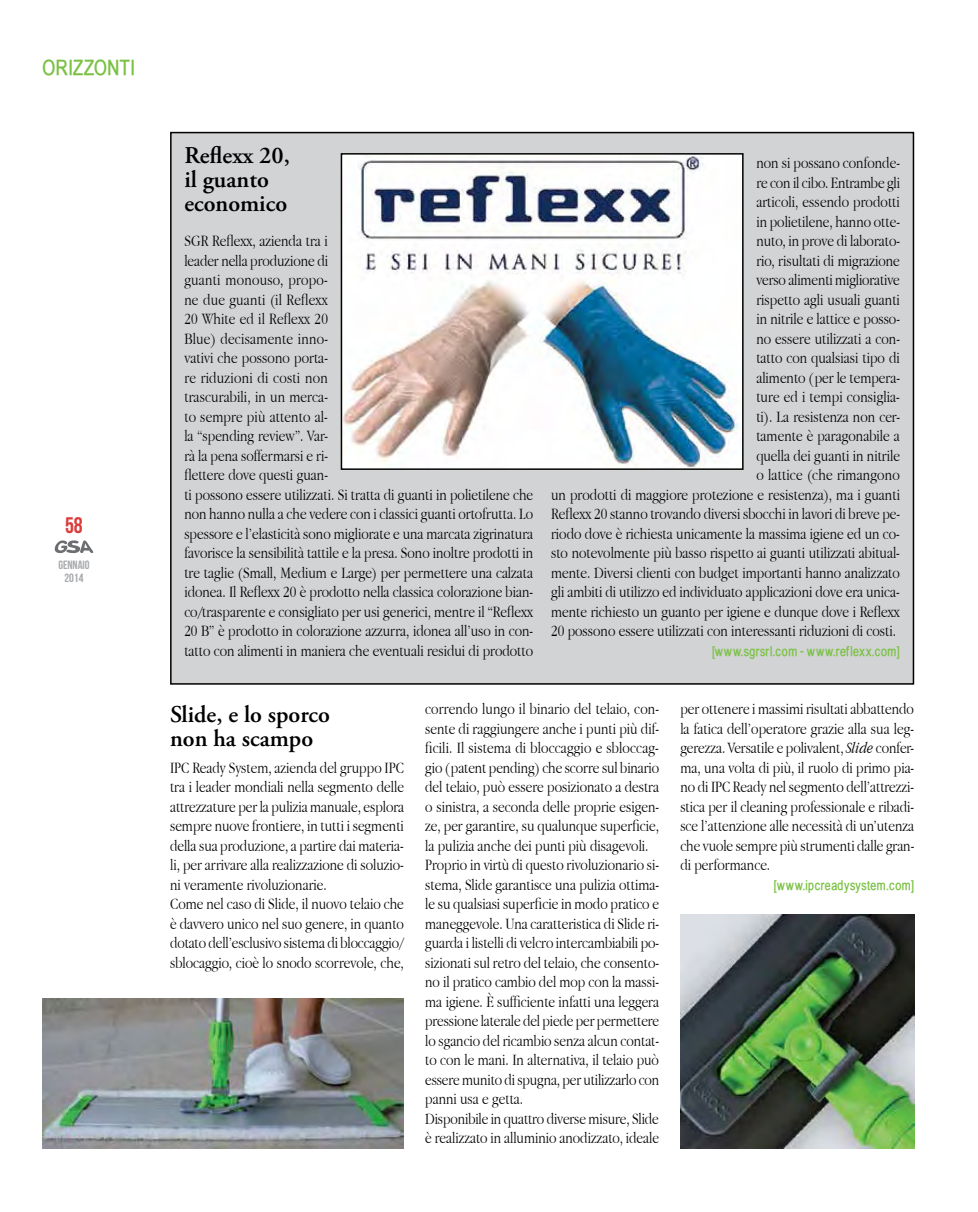
<style>
.page{position:relative;width:978px;height:1212px;background:#fff}
.page>*{position:absolute;margin:0;border:0;box-sizing:border-box;transform-origin:0 0}
.t1{font:600 24px/24px "Adobe Garamond Pro";color:#000}
.t2{font:22.5px "Bebas Neue";color:#dc3d3c}
.t3{font:700 21px "Babel Sans";color:#7ac143}
.t4{font:300 16.5px/19.5px "Apple Garamond";color:#000}
.t5{font:700 13.5px "Babel Sans";letter-spacing:.035em;color:#7ac143}
.t6{font:12px/13.5px "Bebas Neue";color:#a7a9ac;text-align:center}
.s1{font-style:italic}
</style>
<div class="page">
<svg style="left:55px;top:540px;width:38px;height:13px"></svg>
<img style="left:680px;top:915px;width:234px;height:233px">
<img style="left:43px;top:998px;width:361px;height:150px">
<div style="left:171px;top:133px;width:742px;height:551px;background:#d1d3d4"></div>
<img style="left:344px;top:156px;width:397px;height:311px">
<div style="left:341px;top:153px;width:403px;height:317px;border:2px solid #000"></div>
<p class="t3" style="left:43px;top:56px;width:94px">ORIZZONTI</p>
<h2 class="t2" style="left:65px;top:512px;width:19px">58</h2>
<p class="t6" style="left:58px;top:557px;width:33px">GENNAIO<br>2014</p>
<h1 class="t1" style="left:184px;top:144px;width:107px">Reflexx 20, il guanto economico</h1>
<p class="t4" style="left:184px;top:231px;width:350px">SGR Reflexx, azienda tra i<br>leader nella produzione di<br>guanti monouso, propo-<br>ne due guanti (il Reflexx<br>20 White ed il Reflexx 20<br>Blue) decisamente inno-<br>vativi che possono porta-<br>re riduzioni di costi non<br>trascurabili, in un merca-<br>to sempre più attento al-<br>la “spending review”. Var-<br>rà la pena soffermarsi e ri-<br>flettere dove questi guan-<br>ti possono essere utilizzati. Si tratta di guanti in polietilene che non hanno nulla a che vedere con i classici guanti ortofrutta. Lo spessore e l’elasticità sono migliorate e una marcata zigrinatura favorisce la sensibilità tattile e la presa. Sono inoltre prodotti in tre taglie (Small, Medium e Large) per permettere una calzata idonea. Il Reflexx 20 è prodotto nella classica colorazione bian&shy;co/trasparente e consigliato per usi generici, mentre il “Reflexx 20 B” è prodotto in colorazione azzurra, idonea all’uso in con&shy;tatto con alimenti in maniera che eventuali residui di prodotto</p>
<p class="t4" style="left:551px;top:153px;width:350px;text-align:right">non si possano confonde-<br>re con il cibo. Entrambe gli<br>articoli, essendo prodotti<br>in polietilene, hanno otte-<br>nuto, in prove di laborato-<br>rio, risultati di migrazione<br>verso alimenti migliorative<br>rispetto agli usuali guanti<br>in nitrile e lattice e posso-<br>no essere utilizzati a con-<br>tatto con qualsiasi tipo di<br>alimento (per le tempera-<br>ture ed i tempi consiglia-<br>ti). La resistenza non cer-<br>tamente è paragonabile a<br>quella dei guanti in nitrile<br>o lattice (che rimangono<br>un prodotti di maggiore protezione e resistenza), ma i guanti Reflexx 20 stanno trovando diversi sbocchi in lavori di breve pe&shy;riodo dove è richiesta unicamente la massima igiene ed un co&shy;sto notevolmente più basso rispetto ai guanti utilizzati abitual&shy;mente. Diversi clienti con budget importanti hanno analizzato gli ambiti di utilizzo ed individuato applicazioni dove era unica&shy;mente richiesto un guanto per igiene e dunque dove i Reflexx 20 possono essere utilizzati con interessanti riduzioni di costi.</p>
<p class="t5" style="left:712px;top:643px;width:189px">[www.sgrsrl.com - www.reflexx.com]</p>
<h1 class="t1" style="left:170px;top:702px;width:161px">Slide, e lo sporco non ha scampo</h1>
<p class="t4" style="left:170px;top:757px;width:236px">IPC Ready System, azienda del gruppo IPC tra i leader mondiali nella segmento delle attrezzature per la pulizia manuale, esplora sempre nuove frontiere, in tutti i segmenti della sua produzione, a partire dai materia&shy;li, per arrivare alla realizzazione di soluzio&shy;ni veramente rivoluzionarie.<br>Come nel caso di Slide, il nuovo telaio che è davvero unico nel suo genere, in quanto dotato dell’esclusivo sistema di bloccaggio/ sblocaggio, cioè lo snodo scorrevole, che,</p>
<p class="t4" style="left:425px;top:699px;width:236px">correndo lungo il binario del telaio, con&shy;sente di raggiungere anche i punti più dif&shy;ficili. Il sistema di bloccaggio e sbloccag&shy;gio (patent pending) che scorre sul binario del telaio, può essere posizionato a destra o sinistra, a seconda delle proprie esigen&shy;ze, per garantire, su qualunque superficie, la pulizia anche dei punti più disagevoli.<br>Proprio in virtù di questo rivoluzionario si&shy;stema, Slide garantisce una pulizia ottima&shy;le su qualsiasi superficie in modo pratico e maneggevole. Una caratteristica di Slide ri&shy;guarda i listelli di velcro intercambiabili po&shy;sizionati sul retro del telaio, che consento&shy;no il pratico cambio del mop con la massi&shy;ma igiene. È sufficiente infatti una leggera pressione laterale del piede per permettere lo sgancio del ricambio senza alcun contat&shy;to con le mani. In alternativa, il telaio può essere munito di spugna, per utilizzarlo con panni usa e getta.<br>Disponibile in quattro diverse misure, Slide è realizzato in alluminio anodizzato, ideale</p>
<p class="t4" style="left:680px;top:699px;width:235px;text-align:justify">per ottenere i massimi risultati abbattendo la fatica dell’operatore grazie alla sua leg&shy;gerezza. Versatile e polivalent, <span class="s1">Slide</span> confer&shy;ma, una volta di più, il ruolo di primo pia&shy;no di IPC Ready nel segmento dell’attrezzi&shy;stica per il cleaning professionale e ribadi&shy;sce l’attenzione alle necessità di un’utenza che vuole sempre più strumenti dalle gran&shy;di performance.</p>
<p class="t5" style="left:774px;top:877px;width:142px">[www.ipcreadysystem.com]</p>
</div>
